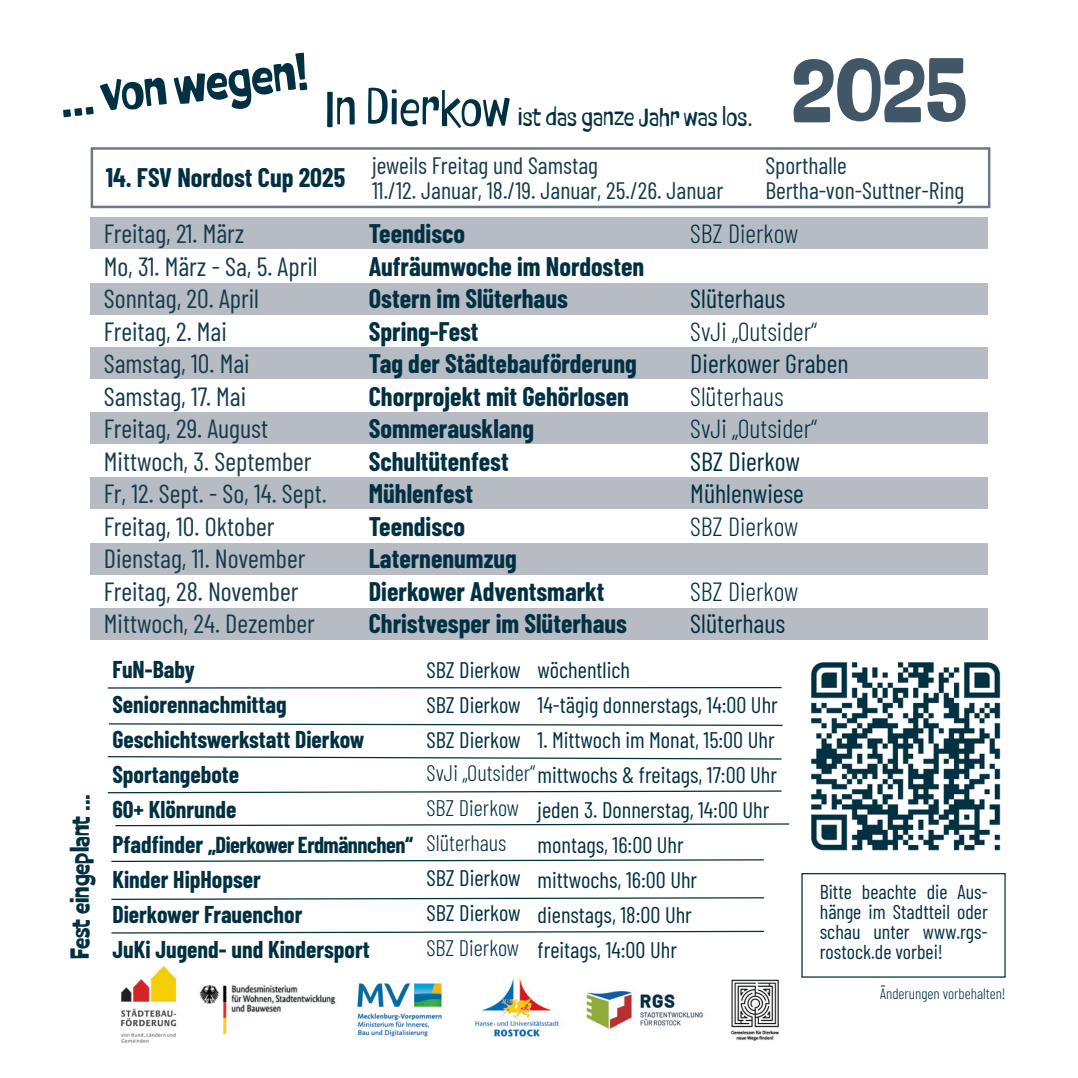
<style>
.page{position:relative;width:1078px;height:1078px;background:#fff}
.page>*{position:absolute;margin:0;border:0;box-sizing:border-box;transform-origin:0 0}
.t1{font:700 105px "P22 Nudgewink Pro";color:#415767}
.t2{font:700 60px "P22 Nudgewink Pro";color:#003042}
.t3{font:300 30px "P22 Nudgewink Pro";color:#003042}
.t4{font:700 30px "P22 Nudgewink Pro";color:#003042}
.t5{font:700 26.25px "Barlow Condensed";color:#003042}
.t6{font:26.25px "Barlow Condensed";color:#163b4d}
.t7{font:300 26.25px "Barlow Condensed";color:#003042}
.t8{font:26.25px "Barlow Condensed";color:#003042}
.t9{font:700 23.75px "Barlow Condensed";color:#003042}
.t10{font:23.75px "Barlow Condensed";color:#163b4d}
.t11{font:22.5px "Barlow Condensed";color:#003042}
.t12{font:700 22.5px "Barlow Condensed";letter-spacing:-.02em;color:#003042}
.t13{font:300 22.5px "Barlow Condensed";color:#003042}
.t14{font:20px/20px "Barlow Condensed";color:#003042;text-align:justify}
.t15{font:300 15px "Barlow Condensed";color:#003042}
.s1{font-size:60px}
.s2{font-size:23.75px}
.s3{font-weight:300}
</style>
<div class="page">
<img style="left:120px;top:965px;width:659px;height:78px">
<hr style="left:108px;top:686px;width:673px;height:2px;background:#003042">
<svg style="left:107px;top:756px;width:675px;height:4px"></svg>
<svg style="left:107px;top:790px;width:675px;height:3px"></svg>
<svg style="left:115px;top:823px;width:675px;height:3px"></svg>
<svg style="left:111px;top:859px;width:653px;height:3px"></svg>
<svg style="left:111px;top:897px;width:653px;height:3px"></svg>
<svg style="left:108px;top:723px;width:675px;height:3px"></svg>
<svg style="left:111px;top:930px;width:653px;height:3px"></svg>
<div style="left:91px;top:147px;width:899px;height:61px;border:2px solid #6b7987"></div>
<div style="left:91px;top:217px;width:896px;height:31px;background:#b7bbc3"></div>
<div style="left:91px;top:283px;width:896px;height:32px;background:#b7bbc3"></div>
<div style="left:91px;top:347px;width:896px;height:32px;background:#b7bbc3"></div>
<div style="left:91px;top:412px;width:896px;height:32px;background:#b7bbc3"></div>
<div style="left:91px;top:477px;width:896px;height:32px;background:#b7bbc3"></div>
<div style="left:91px;top:542px;width:896px;height:32px;background:#b7bbc3"></div>
<div style="left:90px;top:608px;width:897px;height:32px;background:#b7bbc3"></div>
<img style="left:811px;top:662px;width:190px;height:189px">
<div style="left:801px;top:872px;width:204px;height:105px;background:#fff;border:1px solid #003042"></div>
<p class="t2" style="left:55px;top:66px;width:251px;rotate:-7deg">... von wegen!</p>
<p class="t3" style="left:325px;top:100px;width:429px"><span class="s1">In Dierkow</span> ist das ganze Jahr was los.</p>
<p class="t5" style="left:106px;top:159px;width:241px">14. FSV Nordost Cup 2025</p>
<p class="t10" style="left:372px;top:148px;width:227px">jeweils Freitag und Samstag</p>
<p class="t10" style="left:372px;top:173px;width:353px">11./12. Januar, 18./19. Januar, 25./26. Januar</p>
<p class="t1" style="left:791px;top:31px;width:177px">2025</p>
<p class="t10" style="left:765px;top:148px;width:83px">Sporthalle</p>
<p class="t10" style="left:765px;top:173px;width:200px">Bertha-von-Suttner-Ring</p>
<p class="t4" style="left:63px;top:958px;width:166px;rotate:-90deg">Fest eingeplant ...</p>
<p class="t6" style="left:104px;top:215px;width:142px">Freitag, 21. März</p>
<p class="t6" style="left:104px;top:247px;width:215px">Mo, 31. März - Sa, 5. April</p>
<p class="t6" style="left:104px;top:280px;width:156px">Sonntag, 20. April</p>
<p class="t6" style="left:104px;top:312px;width:124px">Freitag, 2. Mai</p>
<p class="t6" style="left:104px;top:345px;width:147px">Samstag, 10. Mai</p>
<p class="t6" style="left:104px;top:377px;width:144px">Samstag, 17. Mai</p>
<p class="t6" style="left:104px;top:410px;width:166px">Freitag, 29. August</p>
<p class="t6" style="left:104px;top:442px;width:209px">Mittwoch, 3. September</p>
<p class="t6" style="left:104px;top:475px;width:224px">Fr, 12. Sept. - So, 14. Sept.</p>
<p class="t6" style="left:104px;top:507px;width:172px">Freitag, 10. Oktober</p>
<p class="t6" style="left:104px;top:540px;width:203px">Dienstag, 11. November</p>
<p class="t6" style="left:104px;top:572px;width:196px">Freitag, 28. November</p>
<p class="t6" style="left:104px;top:605px;width:212px">Mittwoch, 24. Dezember</p>
<p class="t5" style="left:369px;top:215px;width:98px">Teendisco</p>
<p class="t5" style="left:369px;top:247px;width:277px">Aufräumwoche im Nordosten</p>
<p class="t5" style="left:369px;top:280px;width:200px">Ostern im Slüterhaus</p>
<p class="t5" style="left:369px;top:312px;width:111px">Spring-Fest</p>
<p class="t5" style="left:369px;top:345px;width:269px">Tag der Städtebauförderung</p>
<p class="t5" style="left:369px;top:377px;width:262px">Chorprojekt mit Gehörlosen</p>
<p class="t5" style="left:369px;top:410px;width:167px">Sommerausklang</p>
<p class="t5" style="left:369px;top:442px;width:141px">Schultütenfest</p>
<p class="t5" style="left:369px;top:475px;width:106px">Mühlenfest</p>
<p class="t5" style="left:369px;top:507px;width:98px">Teendisco</p>
<p class="t5" style="left:369px;top:540px;width:149px">Laternenumzug</p>
<p class="t5" style="left:369px;top:572px;width:237px">Dierkower Adventsmarkt</p>
<p class="t5" style="left:369px;top:605px;width:260px">Christvesper im Slüterhaus</p>
<p class="t7" style="left:690px;top:215px;width:109px">SBZ Dierkow</p>
<p class="t8" style="left:690px;top:280px;width:97px">Slüterhaus</p>
<p class="t7" style="left:690px;top:312px;width:128px">SvJi „Outsider“</p>
<p class="t8" style="left:690px;top:345px;width:160px">Dierkower Graben</p>
<p class="t7" style="left:690px;top:377px;width:95px">Slüterhaus</p>
<p class="t7" style="left:690px;top:410px;width:128px">SvJi „Outsider“</p>
<p class="t8" style="left:690px;top:442px;width:111px">SBZ Dierkow</p>
<p class="t8" style="left:690px;top:475px;width:115px">Mühlenwiese</p>
<p class="t7" style="left:690px;top:507px;width:109px">SBZ Dierkow</p>
<p class="t7" style="left:690px;top:572px;width:109px">SBZ Dierkow</p>
<p class="t8" style="left:690px;top:605px;width:97px">Slüterhaus</p>
<p class="t9" style="left:112px;top:652px;width:84px">FuN-Baby</p>
<p class="t9" style="left:112px;top:687px;width:175px">Seniorennachmittag</p>
<p class="t9" style="left:112px;top:722px;width:253px">Geschichtswerkstatt Dierkow</p>
<p class="t9" style="left:112px;top:757px;width:128px">Sportangebote</p>
<p class="t9" style="left:112px;top:792px;width:125px">60+ Klönrunde</p>
<p class="t12" style="left:112px;top:828px;width:302px"><span class="s2">Pfadfinder</span> „Dierkower Erdmännchen“</p>
<p class="t9" style="left:112px;top:862px;width:150px">Kinder HipHopser</p>
<p class="t9" style="left:112px;top:897px;width:191px">Dierkower Frauenchor</p>
<p class="t9" style="left:112px;top:932px;width:259px">JuKi Jugend- und Kindersport</p>
<p class="t11" style="left:537px;top:653px;width:94px">wöchentlich</p>
<p class="t11" style="left:537px;top:688px;width:242px">14-tägig donnerstags, 14:00 Uhr</p>
<p class="t11" style="left:537px;top:723px;width:238px">1. Mittwoch im Monat, 15:00 Uhr</p>
<p class="t11" style="left:426px;top:654px;width:95px">SBZ Dierkow</p>
<p class="t11" style="left:426px;top:689px;width:95px">SBZ Dierkow</p>
<p class="t11" style="left:426px;top:724px;width:95px">SBZ Dierkow</p>
<p class="t11" style="left:426px;top:758px;width:352px"><span class="s3">SvJi „Outsider“</span>mittwochs &amp; freitags, 17:00 Uhr</p>
<p class="t13" style="left:426px;top:791px;width:94px">SBZ Dierkow</p>
<p class="t13" style="left:426px;top:826px;width:81px">Slüterhaus</p>
<p class="t11" style="left:426px;top:861px;width:95px">SBZ Dierkow</p>
<p class="t11" style="left:426px;top:896px;width:95px">SBZ Dierkow</p>
<p class="t13" style="left:426px;top:931px;width:94px">SBZ Dierkow</p>
<p class="t11" style="left:537px;top:793px;width:233px">jeden 3. Donnerstag, 14:00 Uhr</p>
<p class="t11" style="left:537px;top:828px;width:147px">montags, 16:00 Uhr</p>
<p class="t11" style="left:537px;top:863px;width:161px">mittwochs, 16:00 Uhr</p>
<p class="t11" style="left:537px;top:898px;width:156px">dienstags, 18:00 Uhr</p>
<p class="t11" style="left:537px;top:933px;width:141px">freitags, 14:00 Uhr</p>
<p class="t14" style="left:819px;top:879px;width:169px">Bitte beachte die Aus&shy;hänge im Stadtteil oder schau unter www.rgs&shy;rostock.de vorbei!</p>
<p class="t15" style="left:880px;top:982px;width:127px">Änderungen vorbehalten!</p>
</div>
